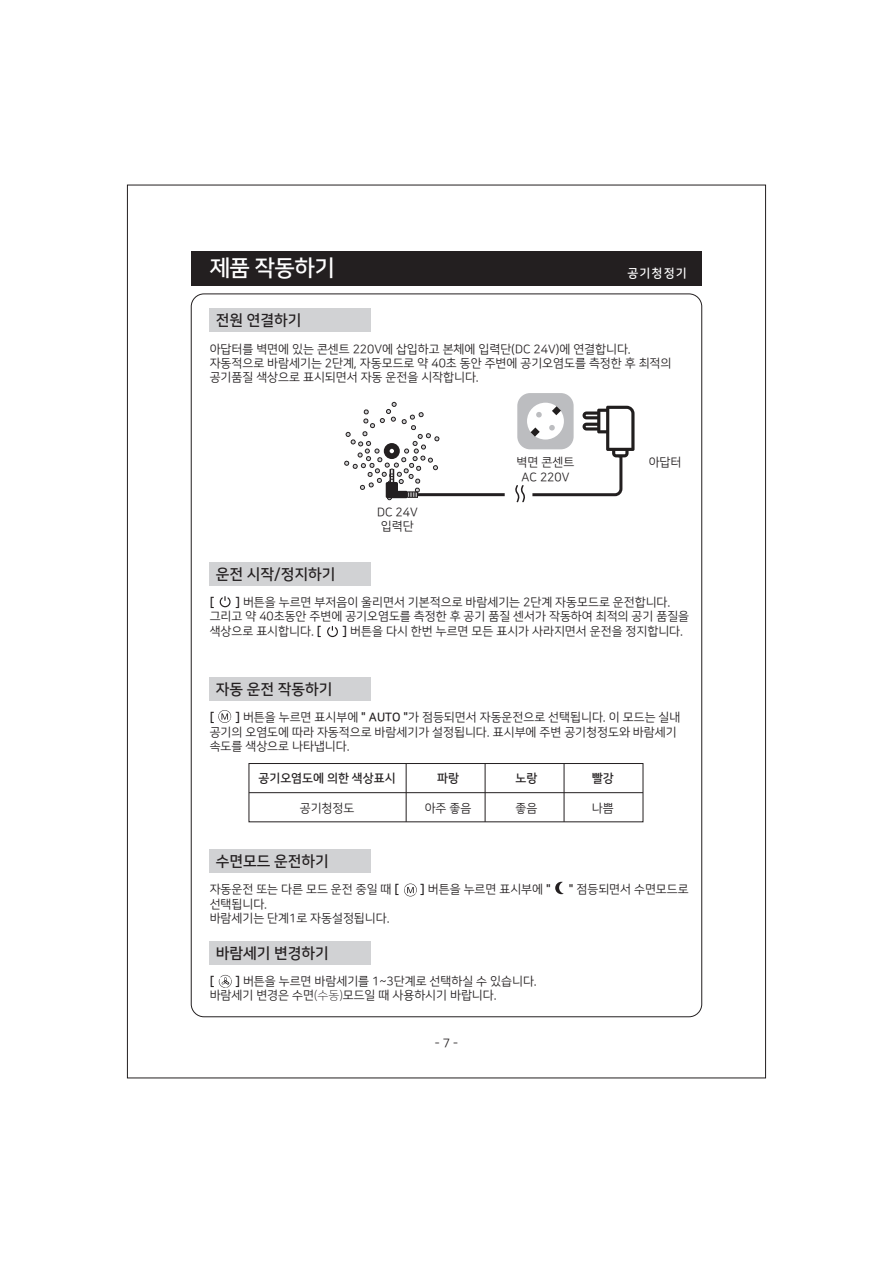
<style>
.page{position:relative;width:893px;height:1263px;background:#fff}
.page>*{position:absolute;margin:0;border:0;box-sizing:border-box;transform-origin:0 0}
.t1{font:22.5px "Nanum Square B";letter-spacing:-.025em;color:#fff}
.t2{font:15px "Nanum Square B";color:#231f20}
.t3{font:12px/14.4px "Nanum Square R";color:#231f20}
.t4{font:12px "Nanum Square B";color:#231f20}
.t5{font:12px "Nanum Square B";letter-spacing:.1em;color:#fff}
.s1{font-family:"Nanum Square B"}
.s2{font-family:"Nanum Square L"}
</style>
<div class="page">
<div style="left:191px;top:252px;width:510px;height:34px;background:#231f20"></div>
<div style="left:210px;top:309px;width:161px;height:23px;background:#d1d2d4"></div>
<div style="left:210px;top:941px;width:161px;height:24px;background:#d1d2d4"></div>
<svg style="left:219px;top:975px;width:13px;height:13px"></svg>
<div style="left:210px;top:850px;width:161px;height:23px;background:#d1d2d4"></div>
<svg style="left:555px;top:882px;width:9px;height:12px"></svg>
<svg style="left:404px;top:884px;width:13px;height:12px"></svg>
<svg style="left:218px;top:710px;width:13px;height:13px"></svg>
<div style="left:210px;top:677px;width:161px;height:24px;background:#d1d2d4"></div>
<div style="left:210px;top:562px;width:161px;height:24px;background:#d1d2d4"></div>
<svg style="left:220px;top:596px;width:10px;height:11px"></svg>
<svg style="left:327px;top:626px;width:11px;height:11px"></svg>
<hr style="left:563px;top:764px;width:1px;height:58px;background:#231f20">
<hr style="left:249px;top:792px;width:394px;height:1px;background:#231f20">
<div style="left:249px;top:763px;width:394px;height:59px;border:1px solid #231f20"></div>
<hr style="left:485px;top:764px;width:1px;height:58px;background:#231f20">
<hr style="left:406px;top:764px;width:1px;height:58px;background:#231f20">
<svg style="left:344px;top:402px;width:95px;height:98px"></svg>
<hr style="left:417px;top:493px;width:87px;height:3px;background:#231f20">
<svg style="left:515px;top:393px;width:119px;height:110px"></svg>
<h1 class="t1" style="left:210px;top:256px;width:127px">제품 작동하기</h1>
<p class="t5" style="left:627px;top:267px;width:61px">공기청정기</p>
<p class="t2" style="left:216px;top:313px;width:87px">전원 연결하기</p>
<p class="t3" style="left:210px;top:342px;width:463px">아답터를 벽면에 있는 콘센트 220V에 삽입하고 본체에 입력단(DC 24V)에 연결합니다. 자동적으로 바람세기는 2단계, 자동모드로 약 40초 동안 주변에 공기오염도를 측정한 후 최적의 공기품질 색상으로 표시되면서 자동 운전을 시작합니다.</p>
<p class="t2" style="left:216px;top:566px;width:121px">운전 시작/정지하기</p>
<p class="t3" style="left:377px;top:505px;width:42px;text-align:center">DC 24V 입력단</p>
<p class="t3" style="left:516px;top:456px;width:59px;text-align:center">벽면 콘센트<br>AC 220V</p>
<p class="t3" style="left:648px;top:456px;width:34px">아답터</p>
<p class="t3" style="left:210px;top:595px;width:481px;text-indent:26px"><span class="s1">]</span> 버튼을 누르면 부저음이 울리면서 기본적으로 바람세기는 2단계 자동모드로 운전합니다. 그리고 약 40초동안 주변에 공기오염도를 측정한 후 공기 품질 센서가 작동하여 최적의 공기 품질을 색상으로 표시합니다. <span class="s1">[</span></p>
<p class="t4" style="left:210px;top:596px;width:6px">[</p>
<p class="t3" style="left:342px;top:624px;width:342px"><span class="s1">]</span> 버튼을 다시 한번 누르면 모든 표시가 사라지면서 운전을 정지합니다.</p>
<p class="t2" style="left:216px;top:681px;width:118px">자동 운전 작동하기</p>
<p class="t3" style="left:210px;top:711px;width:472px;text-indent:26px"><span class="s1">]</span> 버튼을 누르면 표시부에 <span class="s1">" AUTO "</span>가 점등되면서 자동운전으로 선택됩니다. 이 모드는 실내 공기의 오염도에 따라 자동적으로 바람세기가 설정됩니다. 표시부에 주변 공기청정도와 바람세기 속도를 색상으로 나타냅니다.</p>
<p class="t4" style="left:210px;top:711px;width:6px">[</p>
<p class="t4" style="left:258px;top:771px;width:139px">공기오염도에 의한 색상표시</p>
<p class="t3" style="left:300px;top:801px;width:56px">공기청정도</p>
<p class="t2" style="left:216px;top:854px;width:114px">수면모드 운전하기</p>
<p class="t4" style="left:437px;top:771px;width:23px">파랑</p>
<p class="t3" style="left:424px;top:801px;width:48px">아주 좋음</p>
<p class="t4" style="left:515px;top:771px;width:23px">노랑</p>
<p class="t3" style="left:515px;top:801px;width:23px">좋음</p>
<p class="t4" style="left:592px;top:771px;width:23px">빨강</p>
<p class="t3" style="left:592px;top:801px;width:23px">나쁨</p>
<p class="t3" style="left:210px;top:883px;width:191px">자동운전 또는 다른 모드 운전 중일 때 <span class="s1">[</span></p>
<p class="t3" style="left:420px;top:883px;width:132px"><span class="s1">]</span> 버튼을 누르면 표시부에 <span class="s1">"</span></p>
<p class="t3" style="left:569px;top:883px;width:121px"><span class="s1">"</span> 점등되면서 수면모드로</p>
<p class="t3" style="left:210px;top:897px;width:181px">선택됩니다.<br>바람세기는 단계1로 자동설정됩니다.</p>
<p class="t2" style="left:216px;top:945px;width:114px">바람세기 변경하기</p>
<p class="t3" style="left:210px;top:974px;width:329px;text-indent:26px"><span class="s1">]</span> 버튼을 누르면 바람세기를 1~3단계로 선택하실 수 있습니다. 바람세기 변경은 수면<span class="s2">(수동)</span>모드일 때 사용하시기 바랍니다.</p>
<p class="t4" style="left:210px;top:975px;width:6px">[</p>
<p class="t3" style="left:435px;top:1037px;width:25px">- 7 -</p>
</div>
